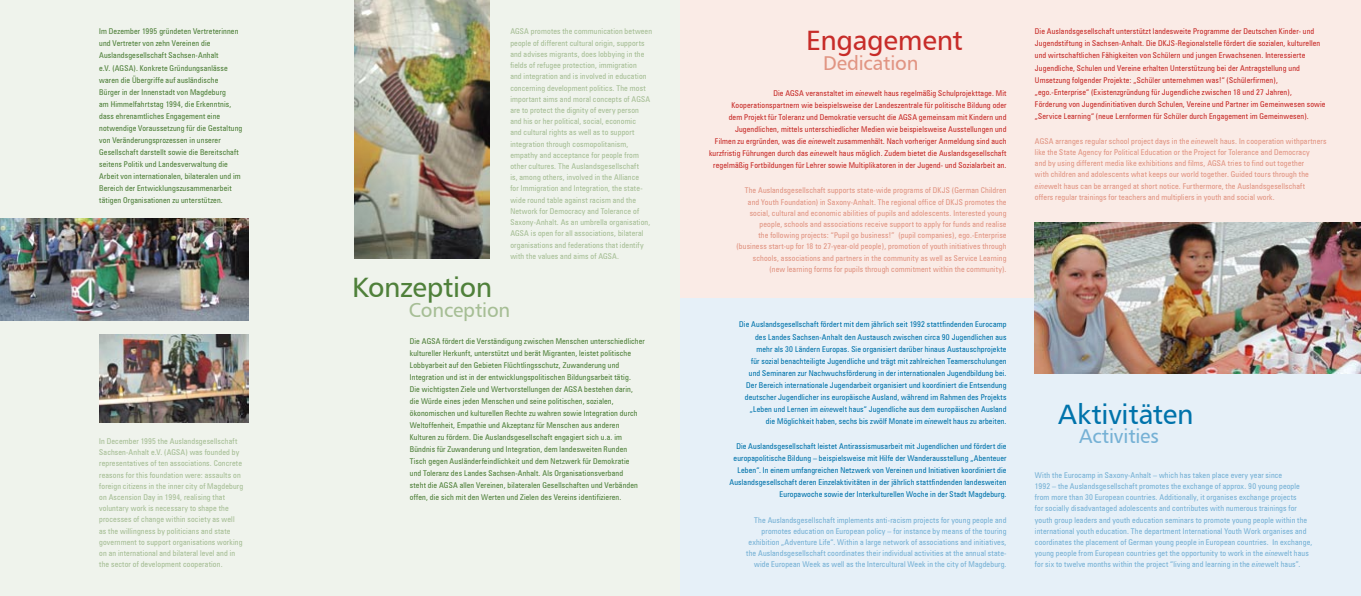
<style>
.page{position:relative;width:1361px;height:596px;background:#fff}
.page>*{position:absolute;margin:0;border:0;box-sizing:border-box;transform-origin:0 0}
.t1{font:28px "Humanist 777 BT Roman B";letter-spacing:-.005em;color:#0073ab}
.t2{font:28px "Humanist 777 BT Roman B";letter-spacing:-.01em;color:#4f803a}
.t3{font:28px "Humanist 777 BT Roman B";letter-spacing:-.01em;color:#c72c29}
.t4{font:20px "Humanist 777 BT Roman B";letter-spacing:-.01em;color:#a6be95}
.t5{font:20px "Humanist 777 BT Roman B";letter-spacing:-.01em;color:#e19583}
.t6{font:20px "Humanist 777 BT Roman B";letter-spacing:-.005em;color:#76b1d5}
.t7{font:condensed 8px/12px "Zurich BT";letter-spacing:.02em;color:#4f803a}
.t8{font:condensed 8px/11.2px "Zurich BT";letter-spacing:.02em;color:#a6be95}
.t9{font:condensed 8px/12px "Zurich BT";letter-spacing:.02em;color:#c72c29}
.t10{font:condensed 8px/11.2px "Zurich BT";letter-spacing:.02em;color:#e19583;text-align:right}
.t11{font:condensed 8px/12px "Zurich BT";letter-spacing:.02em;color:#0073ab;text-align:right}
.t12{font:condensed 8px/11.2px "Zurich BT";letter-spacing:.02em;color:#76b1d5}
.s1{font-style:italic}
</style>
<div class="page">
<div style="left:0;top:0;width:680px;height:595px;background:#eff3ec"></div>
<div style="left:680px;top:0;width:681px;height:298px;background:#faebe6"></div>
<div style="left:680px;top:298px;width:681px;height:297px;background:#e6f0f8"></div>
<img style="left:1035px;top:223px;width:326px;height:150px">
<img style="left:354px;top:0;width:136px;height:259px">
<img style="left:0;top:218px;width:248px;height:102px">
<img style="left:99px;top:334px;width:149px;height:88px">
<p class="t7" style="left:99px;top:26px;width:145px">Im Dezember 1995 gründeten Vertreterinnen und Vertreter von zehn Vereinen die Auslandsgesellschaft Sachsen-Anhalt<br>e.V. (AGSA). Konkrete Gründungsanlässe waren die Übergriffe auf ausländische<br>Bürger in der Innenstadt von Magdeburg<br>am Himmelfahrtstag 1994, die Erkenntnis, dass ehrenamtliches Engagement eine notwendige Voraussetzung für die Gestaltung von Veränderungsprozessen in unserer Gesellschaft darstellt sowie die Bereitschaft seitens Politik und Landesverwaltung die Arbeit von internationalen, bilateralen und im Bereich der Entwicklungszusammenarbeit tätigen Organisationen zu unterstützen.</p>
<p class="t8" style="left:99px;top:435px;width:146px">In December 1995 the Auslandsgesellschaft Sachsen-Anhalt e.V. (AGSA) was founded by representatives of ten associations. Concrete reasons for this foundation were: assaults on foreign citizens in the inner city of Magdeburg on Ascension Day in 1994, realising that voluntary work is necessary to shape the processes of change within society as well as the willingness by politicians and state government to support organisations working on an international and bilateral level and in the sector of development cooperation.</p>
<p class="t8" style="left:510px;top:26px;width:143px">AGSA promotes the communication between people of different cultural origin, supports and advises migrants, does lobbying in the fields of refugee protection, immigration<br>and integration and is involved in education concerning development politics. The most important aims and moral concepts of AGSA are to protect the dignity of every person and his or her political, social, economic<br>and cultural rights as well as to support integration through cosmopolitanism, empathy and acceptance for people from other cultures. The Auslandsgesellschaft<br>is, among others, involved in the Alliance<br>for Immigration and Integration, the state&shy;wide round table against racism and the Network for Democracy and Tolerance of Saxony-Anhalt. As an umbrella organisation, AGSA is open for all associations, bilateral organisations and federations that identify with the values and aims of AGSA.</p>
<h1 class="t2" style="left:352px;top:270px;width:142px">Konzeption</h1>
<h2 class="t4" style="left:409px;top:297px;width:103px">Conception</h2>
<p class="t7" style="left:410px;top:334px;width:236px">Die AGSA fördert die Verständigung zwischen Menschen unterschiedlicher kultureller Herkunft, unterstützt und berät Migranten, leistet politische Lobbyarbeit auf den Gebieten Flüchtlingsschutz, Zuwanderung und Integration und ist in der entwicklungspolitischen Bildungsarbeit tätig.<br>Die wichtigsten Ziele und Wertvorstellungen der AGSA bestehen darin,<br>die Würde eines jeden Menschen und seine politischen, sozialen, ökonomischen und kulturellen Rechte zu wahren sowie Integration durch Weltoffenheit, Empathie und Akzeptanz für Menschen aus anderen Kulturen zu fördern. Die Auslandsgesellschaft engagiert sich u.a. im Bündnis für Zuwanderung und Integration, dem landesweiten Runden Tisch gegen Ausländerfeindlichkeit und dem Netzwerk für Demokratie<br>und Toleranz des Landes Sachsen-Anhalt. Als Organisationsverband<br>steht die AGSA allen Vereinen, bilateralen Gesellschaften und Verbänden offen, die sich mit den Werten und Zielen des Vereins identifizieren.</p>
<h1 class="t3" style="left:806px;top:23px;width:158px">Engagement</h1>
<h2 class="t5" style="left:823px;top:50px;width:97px">Dedication</h2>
<p class="t9" style="left:709px;top:87px;width:299px;text-align:right">Die AGSA veranstaltet im <span class="s1">eine</span>welt haus regelmäßig Schulprojekttage. Mit Kooperationspartnern wie beispielsweise der Landeszentrale für politische Bildung oder<br>dem Projekt für Toleranz und Demokratie versucht die AGSA gemeinsam mit Kindern und Jugendlichen, mittels unterschiedlicher Medien wie beispielsweise Ausstellungen und<br>Filmen zu ergründen, was die <span class="s1">eine</span>welt zusammenhält. Nach vorheriger Anmeldung sind auch kurzfristig Führungen durch das <span class="s1">eine</span>welt haus möglich. Zudem bietet die Auslandsgesellschaft regelmäßig Fortbildungen für Lehrer sowie Multiplikatoren in der Jugend- und Sozialarbeit an.</p>
<p class="t10" style="left:736px;top:185px;width:272px">The Auslandsgesellschaft supports state-wide programs of DKJS (German Children and Youth Foundation) in Saxony-Anhalt. The regional office of DKJS promotes the social, cultural and economic abilities of pupils and adolescents. Interested young people, schools and associations receive support to apply for funds and realise<br>the following projects: “Pupil go business!” (pupil companies), ego.-Enterprise (business start-up for 18 to 27-year-old people), promotion of youth initiatives through schools, associations and partners in the community as well as Service Learning (new learning forms for pupils through commitment within the community).</p>
<p class="t11" style="left:739px;top:318px;width:269px">Die Auslandsgesellschaft fördert mit dem jährlich seit 1992 stattfindenden Eurocamp des Landes Sachsen-Anhalt den Austausch zwischen circa 90 Jugendlichen aus mehr als 30 Ländern Europas. Sie organisiert darüber hinaus Austauschprojekte<br>für sozial benachteiligte Jugendliche und trägt mit zahlreichen Teamerschulungen und Seminaren zur Nachwuchsförderung in der internationalen Jugendbildung bei.<br>Der Bereich internationale Jugendarbeit organisiert und koordiniert die Entsendung deutscher Jugendlicher ins europäische Ausland, während im Rahmen des Projekts „Leben und Lernen im <span class="s1">eine</span>welt haus“ Jugendliche aus dem europäischen Ausland die Möglichkeit haben, sechs bis zwölf Monate im <span class="s1">eine</span>welt haus zu arbeiten.</p>
<p class="t11" style="left:729px;top:440px;width:278px">Die Auslandsgesellschaft leistet Antirassismusarbeit mit Jugendlichen und fördert die europapolitische Bildung – beispielsweise mit Hilfe der Wanderausstellung „Abenteuer Leben“. In einem umfangreichen Netzwerk von Vereinen und Initiativen koordiniert die Auslandsgesellschaft deren Einzelaktivitäten in der jährlich stattfindenden landesweiten Europawoche sowie der Interkulturellen Woche in der Stadt Magdeburg.</p>
<p class="t12" style="left:746px;top:513px;width:262px;text-align:right">The Auslandsgesellschaft implements anti-racism projects for young people and promotes education on European policy – for instance by means of the touring exhibition „Adventure Life“. Within a large network of associations and initiatives, the Auslandsgesellschaft coordinates their individual activities at the annual state&shy;wide European Week as well as the Intercultural Week in the city of Magdeburg.</p>
<p class="t9" style="left:1035px;top:26px;width:292px">Die Auslandsgesellschaft unterstützt landesweite Programme der Deutschen Kinder- und Jugendstiftung in Sachsen-Anhalt. Die DKJS-Regionalstelle fördert die sozialen, kulturellen und wirtschaftlichen Fähigkeiten von Schülern und jungen Erwachsenen. Interessierte Jugendliche, Schulen und Vereine erhalten Unterstützung bei der Antragstellung und Umsetzung folgender Projekte: „Schüler unternehmen was!“ (Schülerfirmen), „ego.-Enterprise“ (Existenzgründung für Jugendliche zwischen 18 und 27 Jahren), Förderung von Jugendinitiativen durch Schulen, Vereine und Partner im Gemeinwesen sowie „Service Learning“ (neue Lernformen für Schüler durch Engagement im Gemeinwesen).</p>
<p class="t10" style="left:1035px;top:135px;width:293px;text-align:left">AGSA arranges regular school project days in the <span class="s1">eine</span>welt haus. In cooperation withpartners like the State Agency for Political Education or the Project for Tolerance and Democracy<br>and by using different media like exhibitions and films, AGSA tries to find out together<br>with children and adolescents what keeps our world together. Guided tours through the <span class="s1">eine</span>welt haus can be arranged at short notice. Furthermore, the Auslandsgesellschaft<br>offers regular trainings for teachers and multipliers in youth and social work.</p>
<h1 class="t1" style="left:1058px;top:397px;width:137px">Aktivitäten</h1>
<h2 class="t6" style="left:1079px;top:423px;width:81px">Activities</h2>
<p class="t12" style="left:1035px;top:469px;width:279px">With the Eurocamp in Saxony-Anhalt – which has taken place every year since<br>1992 – the Auslandsgesellschaft promotes the exchange of approx. 90 young people from more than 30 European countries. Additionally, it organises exchange projects<br>for socially disadvantaged adolescents and contributes with numerous trainings for youth group leaders and youth education seminars to promote young people within the international youth education. The department International Youth Work organises and coordinates the placement of German young people in European countries. In exchange, young people from European countries get the opportunity to work in the <span class="s1">eine</span>welt haus for six to twelve months within the project “living and learning in the <span class="s1">eine</span>welt haus”.</p>
</div>
